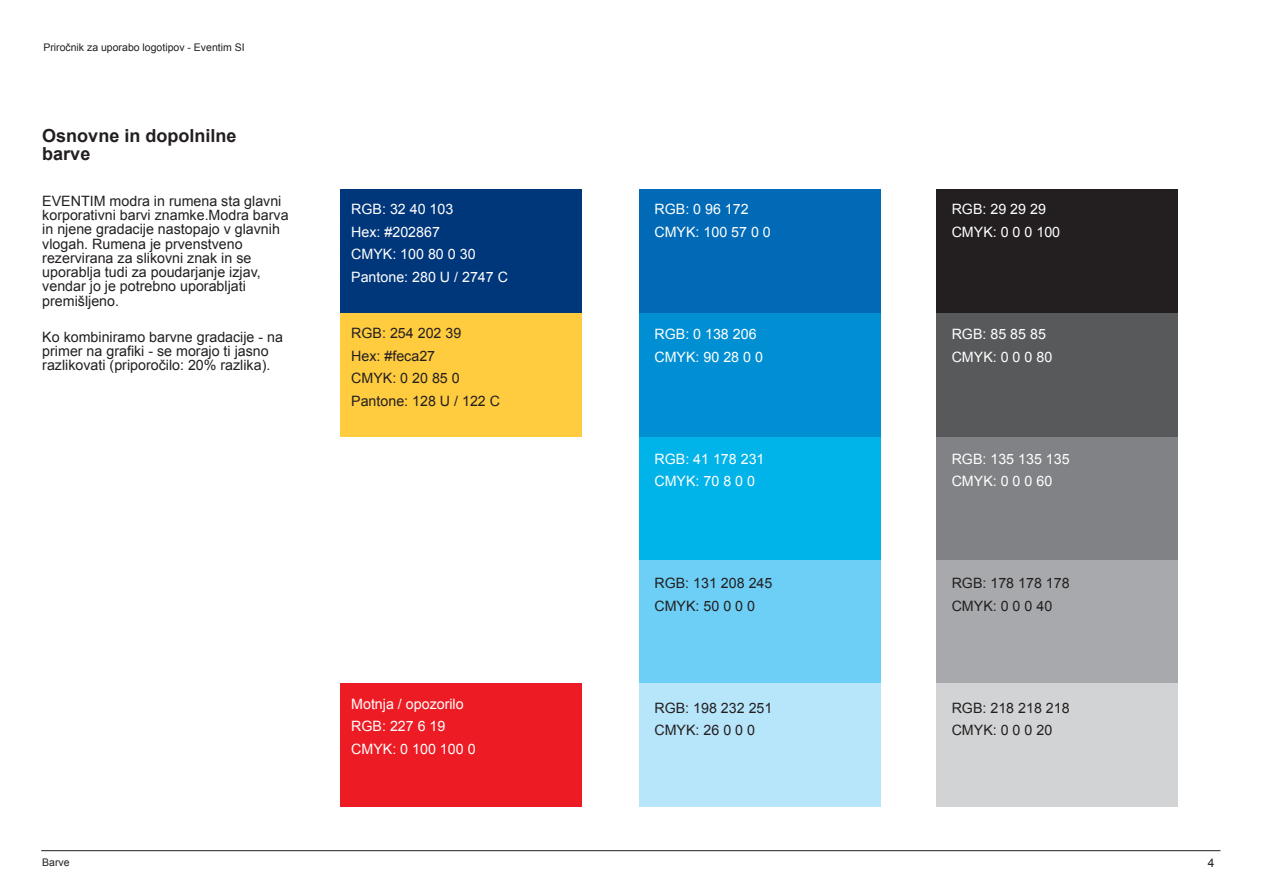
<style>
.page{position:relative;width:1263px;height:893px;background:#fff}
.page>*{position:absolute;margin:0;border:0;box-sizing:border-box;transform-origin:0 0}
.t1{font:700 18px "Arial";color:#231f20}
.t2{font:14.25px "Arial";color:#231f20}
.t3{font:14.25px "Arial";color:#fff}
.t4{font:12px "Arial";color:#231f20}
.t5{font:10.5px "Arial";color:#231f20}
</style>
<div class="page">
<hr style="left:41px;top:850px;width:1179px;height:1px;background:#231f20">
<div style="left:639px;top:189px;width:242px;height:124px;background:#006ab6"></div>
<div style="left:340px;top:189px;width:241px;height:124px;background:#00377b"></div>
<div style="left:937px;top:189px;width:241px;height:124px;background:#231f20"></div>
<div style="left:639px;top:436px;width:242px;height:124px;background:#00b3e9"></div>
<div style="left:937px;top:436px;width:241px;height:124px;background:#808285"></div>
<div style="left:639px;top:313px;width:242px;height:123px;background:#008fd2"></div>
<div style="left:340px;top:313px;width:241px;height:123px;background:#ffcc40"></div>
<div style="left:340px;top:683px;width:241px;height:124px;background:#ed1c24"></div>
<div style="left:937px;top:313px;width:241px;height:123px;background:#58595b"></div>
<div style="left:639px;top:560px;width:242px;height:123px;background:#6dcff6"></div>
<div style="left:937px;top:560px;width:241px;height:123px;background:#a7a9ac"></div>
<div style="left:639px;top:683px;width:242px;height:124px;background:#b7e5fa"></div>
<div style="left:937px;top:683px;width:241px;height:124px;background:#d1d3d4"></div>
<p class="t5" style="left:43px;top:44px;width:203px">Priročnik za uporabo logotipov - Eventim SI</p>
<p class="t1" style="left:42px;top:129px;width:196px">Osnovne in dopolnilne</p>
<p class="t1" style="left:42px;top:147px;width:50px">barve</p>
<p class="t2" style="left:42px;top:195px;width:241px">EVENTIM modra in rumena sta glavni</p>
<p class="t2" style="left:42px;top:210px;width:248px">korporativni barvi znamke.Modra barva</p>
<p class="t2" style="left:42px;top:224px;width:239px">in njene gradacije nastopajo v glavnih</p>
<p class="t2" style="left:42px;top:238px;width:202px">vlogah. Rumena je prvenstveno</p>
<p class="t2" style="left:42px;top:252px;width:211px">rezervirana za slikovni znak in se</p>
<p class="t2" style="left:42px;top:267px;width:220px">uporablja tudi za poudarjanje izjav,</p>
<p class="t2" style="left:42px;top:281px;width:205px">vendar jo je potrebno uporabljati</p>
<p class="t2" style="left:42px;top:295px;width:78px">premišljeno.</p>
<p class="t2" style="left:42px;top:331px;width:242px">Ko kombiniramo barvne gradacije - na</p>
<p class="t2" style="left:42px;top:345px;width:228px">primer na grafiki - se morajo ti jasno</p>
<p class="t2" style="left:42px;top:360px;width:230px">razlikovati (priporočilo: 20% razlika).</p>
<p class="t3" style="left:351px;top:204px;width:104px">RGB: 32 40 103</p>
<p class="t3" style="left:351px;top:227px;width:90px">Hex: #202867</p>
<p class="t3" style="left:351px;top:249px;width:126px">CMYK: 100 80 0 30</p>
<p class="t3" style="left:351px;top:272px;width:158px">Pantone: 280 U / 2747 C</p>
<p class="t2" style="left:351px;top:328px;width:112px">RGB: 254 202 39</p>
<p class="t2" style="left:351px;top:350px;width:85px">Hex: #feca27</p>
<p class="t2" style="left:351px;top:373px;width:110px">CMYK: 0 20 85 0</p>
<p class="t2" style="left:351px;top:395px;width:150px">Pantone: 128 U / 122 C</p>
<p class="t5" style="left:42px;top:858px;width:29px">Barve</p>
<p class="t3" style="left:351px;top:698px;width:114px">Motnja / opozorilo</p>
<p class="t3" style="left:351px;top:721px;width:96px">RGB: 227 6 19</p>
<p class="t3" style="left:351px;top:743px;width:126px">CMYK: 0 100 100 0</p>
<p class="t3" style="left:654px;top:204px;width:96px">RGB: 0 96 172</p>
<p class="t3" style="left:654px;top:227px;width:118px">CMYK: 100 57 0 0</p>
<p class="t3" style="left:654px;top:329px;width:104px">RGB: 0 138 206</p>
<p class="t3" style="left:654px;top:351px;width:110px">CMYK: 90 28 0 0</p>
<p class="t3" style="left:654px;top:453px;width:112px">RGB: 41 178 231</p>
<p class="t3" style="left:654px;top:476px;width:102px">CMYK: 70 8 0 0</p>
<p class="t2" style="left:654px;top:578px;width:120px">RGB: 131 208 245</p>
<p class="t2" style="left:654px;top:600px;width:102px">CMYK: 50 0 0 0</p>
<p class="t2" style="left:654px;top:702px;width:120px">RGB: 198 232 251</p>
<p class="t2" style="left:654px;top:725px;width:102px">CMYK: 26 0 0 0</p>
<p class="t3" style="left:952px;top:204px;width:96px">RGB: 29 29 29</p>
<p class="t3" style="left:952px;top:227px;width:110px">CMYK: 0 0 0 100</p>
<p class="t3" style="left:952px;top:329px;width:96px">RGB: 85 85 85</p>
<p class="t3" style="left:952px;top:351px;width:102px">CMYK: 0 0 0 80</p>
<p class="t3" style="left:952px;top:453px;width:120px">RGB: 135 135 135</p>
<p class="t3" style="left:952px;top:476px;width:102px">CMYK: 0 0 0 60</p>
<p class="t2" style="left:952px;top:578px;width:120px">RGB: 178 178 178</p>
<p class="t2" style="left:952px;top:600px;width:102px">CMYK: 0 0 0 40</p>
<p class="t2" style="left:952px;top:702px;width:120px">RGB: 218 218 218</p>
<p class="t2" style="left:952px;top:725px;width:102px">CMYK: 0 0 0 20</p>
<p class="t4" style="left:1208px;top:858px;width:8px">4</p>
</div>
